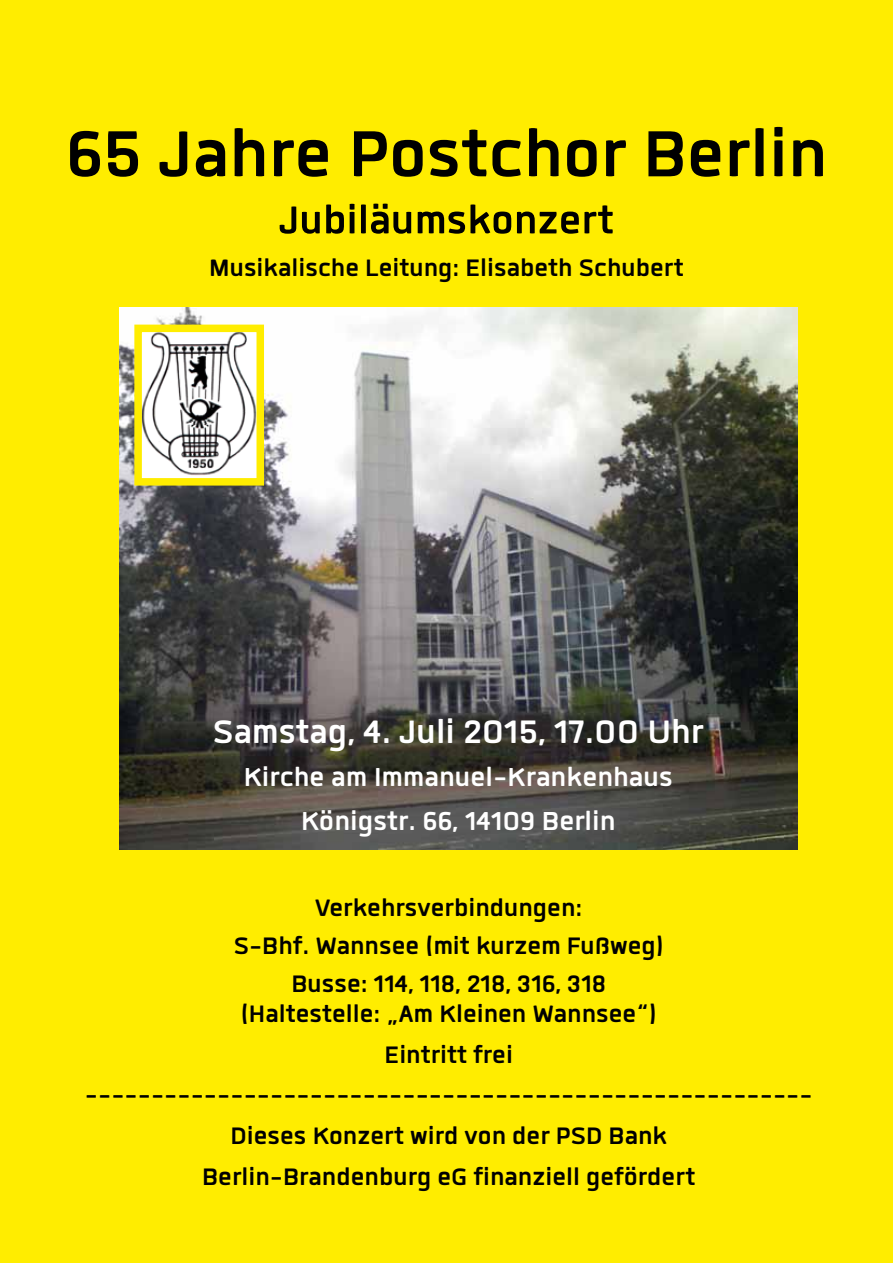
<style>
.page{position:relative;width:893px;height:1263px;background:#ffed00}
.page>*{position:absolute;margin:0;border:0;box-sizing:border-box;transform-origin:0 0}
.t1{font:700 90px "Quan";color:#000}
.t2{font:700 54px "Quan";color:#000}
.t3{font:700 45px "Quan";color:#fff}
.t4{font:700 36px/43.3px "Quan";color:#fff;text-align:center}
.t5{font:700 33px/40.7px "Quan";color:#000;text-align:center}
</style>
<div class="page">
<img style="left:119px;top:308px;width:679px;height:542px">
<img style="left:143px;top:334px;width:112px;height:143px">
<div style="left:134px;top:325px;width:130px;height:161px;border:8px solid #ffed00"></div>
<h1 class="t1" style="left:66px;top:110px;width:763px">65 Jahre Postchor Berlin</h1>
<h2 class="t2" style="left:279px;top:194px;width:336px">Jubiläumskonzert</h2>
<p class="t5" style="left:209px;top:247px;width:476px">Musikalische Leitung: Elisabeth Schubert</p>
<h3 class="t3" style="left:213px;top:710px;width:492px">Samstag, 4. Juli 2015, 17.00 Uhr</h3>
<p class="t4" style="left:244px;top:755px;width:431px">Kirche am Immanuel-Krankenhaus<br>Königstr. 66, 14109 Berlin</p>
<p class="t5" style="left:234px;top:888px;width:432px;line-height:38.2px">Verkehrsverbindungen:<br>S-Bhf. Wannsee (mit kurzem Fußweg)<br>Busse: 114, 118, 218, 316, 318</p>
<p class="t5" style="left:85px;top:993px;width:729px">(Haltestelle: „Am Kleinen Wannsee“)<br>Eintritt frei ------------------------------------------------------- Dieses Konzert wird von der PSD Bank<br>Berlin-Brandenburg eG finanziell gefördert</p>
</div>
